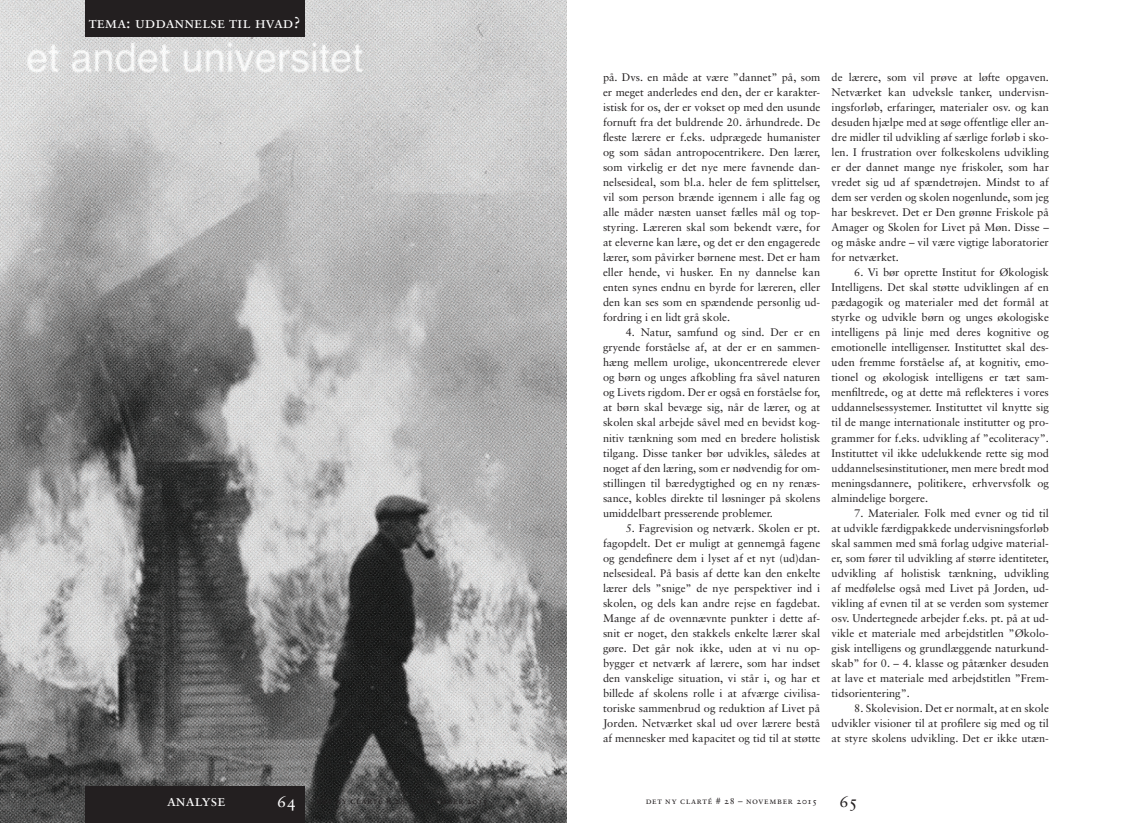
<style>
.page{position:relative;width:1134px;height:823px;background:#fff}
.page>*{position:absolute;margin:0;border:0;box-sizing:border-box;transform-origin:0 0}
.t1{font:17px "Sabon Roman SC";color:#231f20}
.t2{font:16px "Sabon Roman SC";color:#fff}
.t3{font:11px/15px "Sabon";color:#231f20;text-align:justify}
.t4{font:9px "Sabon Roman SC";letter-spacing:.075em;color:#231f20}
.s1{font-size:17px;color:#fff}
</style>
<div class="page">
<img style="left:0;top:0;width:567px;height:822px">
<div style="left:85px;top:786px;width:220px;height:36px;background:#231f20"></div>
<div style="left:85px;top:0;width:220px;height:36px;background:#231f20"></div>
<h2 class="t2" style="left:89px;top:13px;width:213px">tema: uddannelse til hvad?</h2>
<h2 class="t2" style="left:167px;top:790px;width:60px">analyse</h2>
<p class="t4" style="left:277px;top:795px;width:212px"><span class="s1">64</span> det ny clarté # 28 – november 2015</p>
<p class="t3" style="left:603px;top:70px;width:219px">på. Dvs. en måde at være ”dannet” på, som er meget anderledes end den, der er karakter&shy;istisk for os, der er vokset op med den usunde fornuft fra det buldrende 20. århundrede. De fleste lærere er f.eks. udprægede humanister og som sådan antropocentrikere. Den lærer, som virkelig er det nye mere favnende dan&shy;nelsesideal, som bl.a. heler de fem splittelser, vil som person brænde igennem i alle fag og alle måder næsten uanset fælles mål og top&shy;styring. Læreren skal som bekendt være, for at eleverne kan lære, og det er den engagerede lærer, som påvirker børnene mest. Det er ham eller hende, vi husker. En ny dannelse kan enten synes endnu en byrde for læreren, eller den kan ses som en spændende personlig ud&shy;fordring i en lidt grå skole.</p>
<p class="t3" style="left:603px;top:325px;width:219px;text-indent:23px">4. Natur, samfund og sind. Der er en gryende forståelse af, at der er en sammen&shy;hæng mellem urolige, ukoncentrerede elever og børn og unges afkobling fra såvel naturen og Livets rigdom. Der er også en forståelse for, at børn skal bevæge sig, når de lærer, og at skolen skal arbejde såvel med en bevidst kog&shy;nitiv tænkning som med en bredere holistisk tilgang. Disse tanker bør udvikles, således at noget af den læring, som er nødvendig for om&shy;stillingen til bæredygtighed og en ny renæs&shy;sance, kobles direkte til løsninger på skolens umiddelbart presserende problemer.</p>
<p class="t3" style="left:603px;top:520px;width:219px;text-indent:23px">5. Fagrevision og netværk. Skolen er pt. fagopdelt. Det er muligt at gennemgå fagene og gendefinere dem i lyset af et nyt (ud)dan&shy;nelsesideal. På basis af dette kan den enkelte lærer dels ”snige” de nye perspektiver ind i skolen, og dels kan andre rejse en fagdebat.<br>Mange af de ovennævnte punkter i dette af&shy;snit er noget, den stakkels enkelte lærer skal gøre. Det går nok ikke, uden at vi nu op&shy;bygger et netværk af lærere, som har indset den vanskelige situation, vi står i, og har et billede af skolens rolle i at afværge civilisa&shy;toriske sammenbrud og reduktion af Livet på Jorden. Netværket skal ud over lærere bestå af mennesker med kapacitet og tid til at støtte</p>
<p class="t3" style="left:832px;top:70px;width:219px">de lærere, som vil prøve at løfte opgaven.<br>Netværket kan udveksle tanker, undervisn&shy;ingsforløb, erfaringer, materialer osv. og kan desuden hjælpe med at søge offentlige eller an&shy;dre midler til udvikling af særlige forløb i sko&shy;len. I frustration over folkeskolens udvikling er der dannet mange nye friskoler, som har vredet sig ud af spændetrøjen. Mindst to af dem ser verden og skolen nogenlunde, som jeg har beskrevet. Det er Den grønne Friskole på Amager og Skolen for Livet på Møn. Disse – og måske andre – vil være vigtige laboratorier for netværket.</p>
<p class="t3" style="left:832px;top:265px;width:219px;text-indent:23px">6. Vi bør oprette Institut for Økologisk Intelligens. Det skal støtte udviklingen af en pædagogik og materialer med det formål at styrke og udvikle børn og unges økologiske intelligens på linje med deres kognitive og emotionelle intelligenser. Instituttet skal des&shy;uden fremme forståelse af, at kognitiv, emo&shy;tionel og økologisk intelligens er tæt sam&shy;menfiltrede, og at dette må reflekteres i vores uddannelsessystemer. Instituttet vil knytte sig til de mange internationale institutter og pro&shy;grammer for f.eks. udvikling af ”ecoliteracy”.<br>Instituttet vil ikke udelukkende rette sig mod uddannelsesinstitutioner, men mere bredt mod meningsdannere, politikere, erhvervsfolk og almindelige borgere.</p>
<p class="t3" style="left:832px;top:505px;width:219px;text-indent:23px">7. Materialer. Folk med evner og tid til at udvikle færdigpakkede undervisningsforløb skal sammen med små forlag udgive material&shy;er, som fører til udvikling af større identiteter, udvikling af holistisk tænkning, udvikling af medfølelse også med Livet på Jorden, ud&shy;vikling af evnen til at se verden som systemer osv. Undertegnede arbejder f.eks. pt. på at ud&shy;vikle et materiale med arbejdstitlen ”Økolo&shy;gisk intelligens og grundlæggende naturkund&shy;skab” for 0. – 4. klasse og påtænker desuden at lave et materiale med arbejdstitlen ”Frem&shy;tidsorientering”.</p>
<p class="t3" style="left:832px;top:700px;width:219px;text-indent:23px">8. Skolevision. Det er normalt, at en skole udvikler visioner til at profilere sig med og til at styre skolens udvikling. Det er ikke utæn-</p>
<p class="t4" style="left:646px;top:795px;width:173px">det ny clarté # 28 – november 2015</p>
<h1 class="t1" style="left:839px;top:790px;width:20px">65</h1>
</div>
